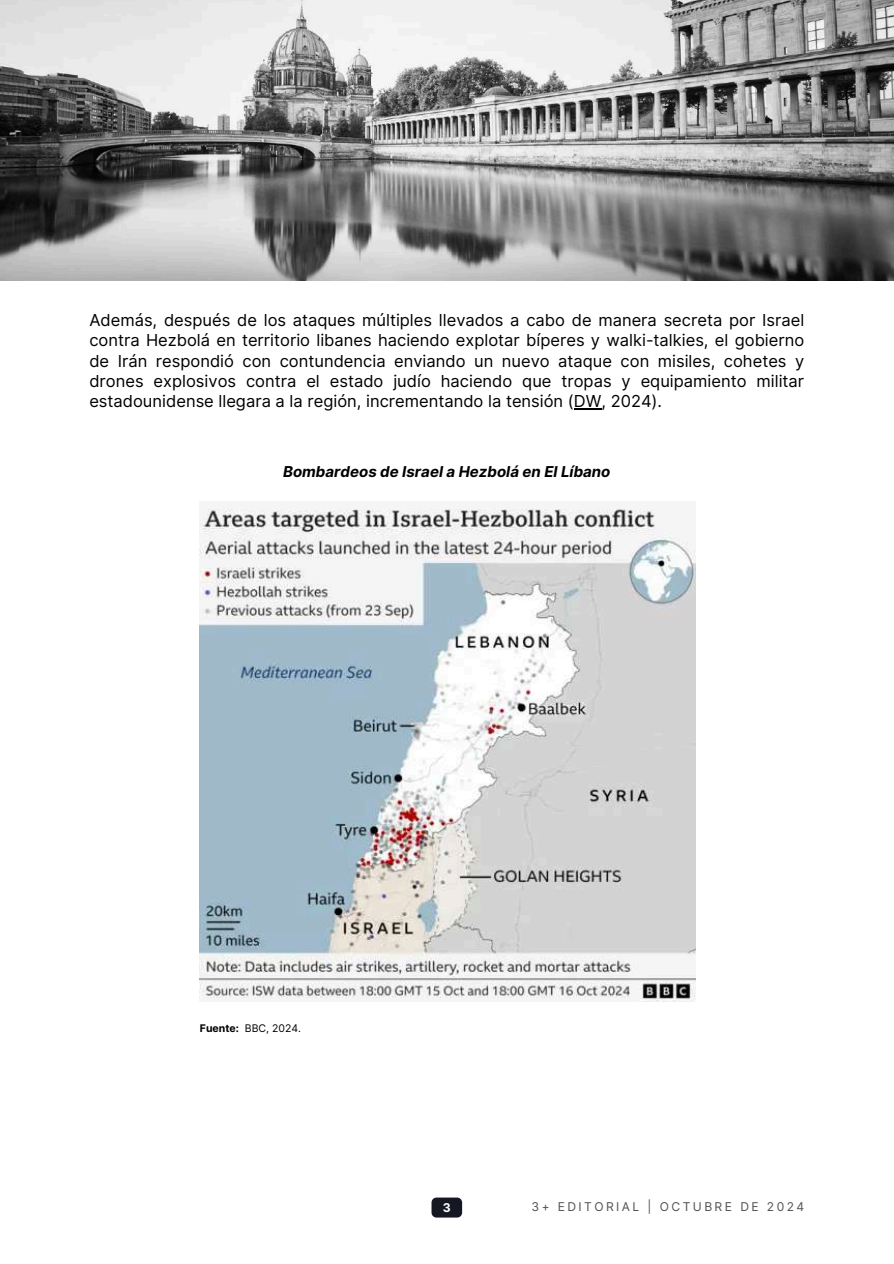
<style>
.page{position:relative;width:894px;height:1264px;background:#fff}
.page>*{position:absolute;margin:0;border:0;box-sizing:border-box;transform-origin:0 0}
.t1{font:16.5px/20.2px "Inter";color:#000;text-align:justify}
.t2{font:italic 700 15px "Inter";color:#000}
.t3{font:12.15px "Inter";letter-spacing:.2em;color:#515151}
.t4{font:700 12.15px "Inter";color:#fff}
.t5{font:10.5px "Inter";color:#000}
.s1{font-weight:700}
</style>
<div class="page">
<img style="left:0;top:0;width:893px;height:280px">
<img style="left:200px;top:509px;width:495px;height:492px">
<svg style="left:431px;top:1197px;width:31px;height:20px"></svg>
<svg style="left:574px;top:408px;width:27px;height:1px"></svg>
<p class="t1" style="left:89px;top:310px;width:716px">Además, después de los ataques múltiples llevados a cabo de manera secreta por Israel contra Hezbolá en territorio libanes haciendo explotar bíperes y walki-talkies, el gobierno de Irán respondió con contundencia enviando un nuevo ataque con misiles, cohetes y drones explosivos contra el estado judío haciendo que tropas y equipamiento militar estadounidense llegara a la región, incrementando la tensión (DW, 2024).</p>
<p class="t2" style="left:283px;top:463px;width:329px">Bombardeos de Israel a Hezbolá en El Líbano</p>
<p class="t5" style="left:200px;top:1021px;width:102px"><span class="s1">Fuente:</span> BBC, 2024.</p>
<p class="t4" style="left:442px;top:1200px;width:9px">3</p>
<p class="t3" style="left:531px;top:1199px;width:274px">3+ EDITORIAL | OCTUBRE DE 2024</p>
</div>
